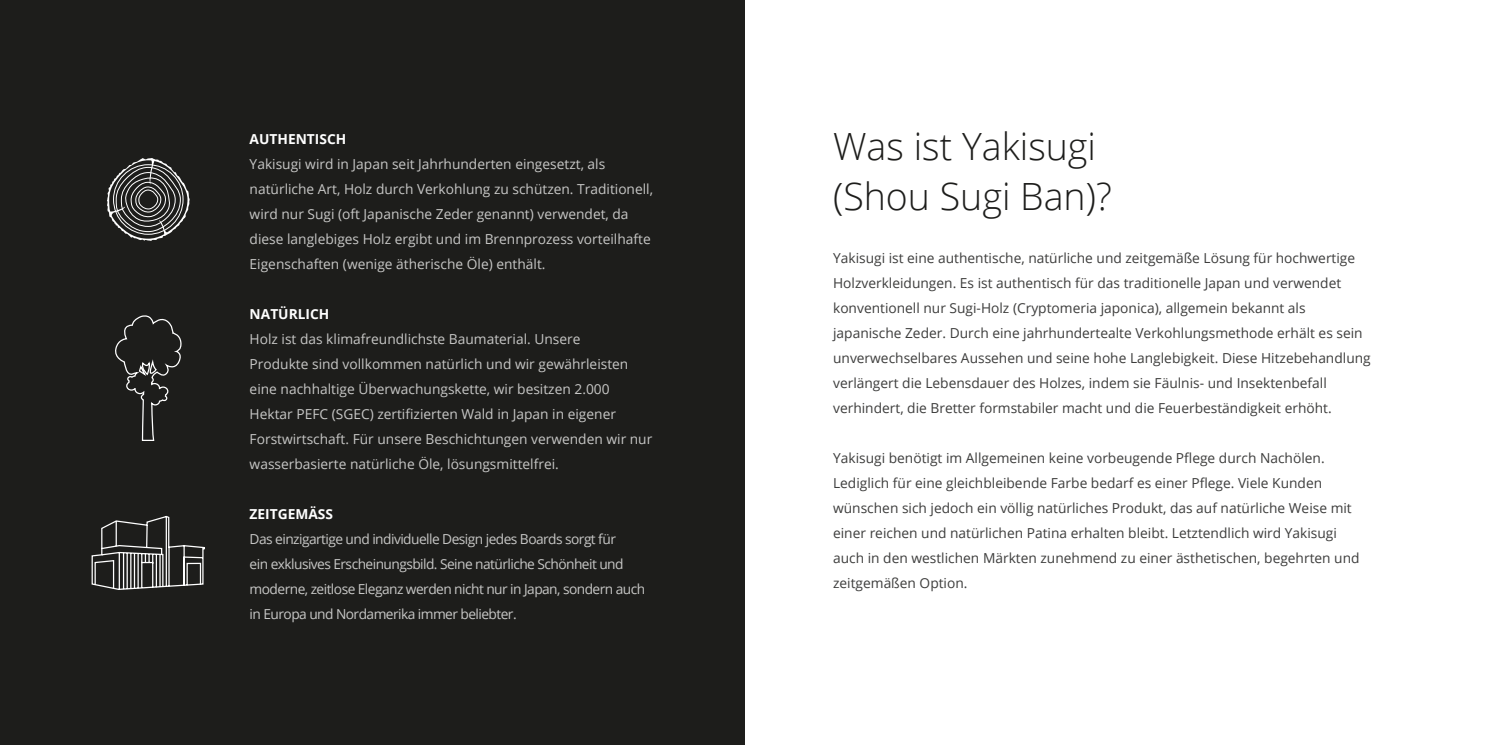
<style>
.page{position:relative;width:1489px;height:745px;background:#fff}
.page>*{position:absolute;margin:0;border:0;box-sizing:border-box;transform-origin:0 0}
.t1{font:300 37.5px/50px "Open Sans";color:#1d1d1b}
.t2{font:13.75px/25px "Open Sans";color:#3d3d3c}
.t3{font:13.75px/25px "Open Sans";color:#c7c7c6}
.t4{font:13.75px/25px "Open Sans";letter-spacing:-.04em;color:#c7c7c6}
.t5{font:700 13.75px "Open Sans";color:#fff}
</style>
<div class="page">
<div style="left:0;top:0;width:744px;height:744px;background:#1d1d1b"></div>
<svg style="left:107px;top:158px;width:83px;height:83px"></svg>
<svg style="left:115px;top:315px;width:67px;height:126px"></svg>
<svg style="left:91px;top:515px;width:114px;height:75px"></svg>
<p class="t5" style="left:250px;top:133px;width:98px">AUTHENTISCH</p>
<p class="t3" style="left:250px;top:152px;width:405px">Yakisugi wird in Japan seit Jahrhunderten eingesetzt, als natürliche Art, Holz durch Verkohlung zu schützen. Traditionell, wird nur Sugi (oft Japanische Zeder genannt) verwendet, da diese langlebiges Holz ergibt und im Brennprozess vorteilhafte Eigenschaften (wenige ätherische Öle) enthält.</p>
<p class="t5" style="left:250px;top:308px;width:81px">NATÜRLICH</p>
<p class="t3" style="left:250px;top:327px;width:404px">Holz ist das klimafreundlichste Baumaterial. Unsere<br>Produkte sind vollkommen natürlich und wir gewährleisten eine nachhaltige Überwachungskette, wir besitzen 2.000<br>Hektar PEFC (SGEC) zertifizierten Wald in Japan in eigener Forstwirtschaft. Für unsere Beschichtungen verwenden wir nur wasserbasierte natürliche Öle, lösungsmittelfrei.</p>
<p class="t5" style="left:250px;top:508px;width:85px">ZEITGEMÄSS</p>
<p class="t4" style="left:250px;top:526px;width:397px">Das einzigartige und individuelle Design jedes Boards sorgt für<br>ein exklusives Erscheinungsbild. Seine natürliche Schönheit und moderne, zeitlose Eleganz werden nicht nur in Japan, sondern auch in Europa und Nordamerika immer beliebter.</p>
<h1 class="t1" style="left:833px;top:125px;width:280px">Was ist Yakisugi (Shou Sugi Ban)?</h1>
<p class="t2" style="left:833px;top:247px;width:539px">Yakisugi ist eine authentische, natürliche und zeitgemäße Lösung für hochwertige Holzverkleidungen. Es ist authentisch für das traditionelle Japan und verwendet konventionell nur Sugi-Holz (Cryptomeria japonica), allgemein bekannt als japanische Zeder. Durch eine jahrhundertealte Verkohlungsmethode erhält es sein unverwechselbares Aussehen und seine hohe Langlebigkeit. Diese Hitzebehandlung verlängert die Lebensdauer des Holzes, indem sie Fäulnis- und Insektenbefall verhindert, die Bretter formstabiler macht und die Feuerbeständigkeit erhöht.</p>
<p class="t2" style="left:833px;top:445px;width:528px">Yakisugi benötigt im Allgemeinen keine vorbeugende Pflege durch Nachölen.<br>Lediglich für eine gleichbleibende Farbe bedarf es einer Pflege. Viele Kunden wünschen sich jedoch ein völlig natürliches Produkt, das auf natürliche Weise mit einer reichen und natürlichen Patina erhalten bleibt. Letztendlich wird Yakisugi auch in den westlichen Märkten zunehmend zu einer ästhetischen, begehrten und zeitgemäßen Option.</p>
</div>
